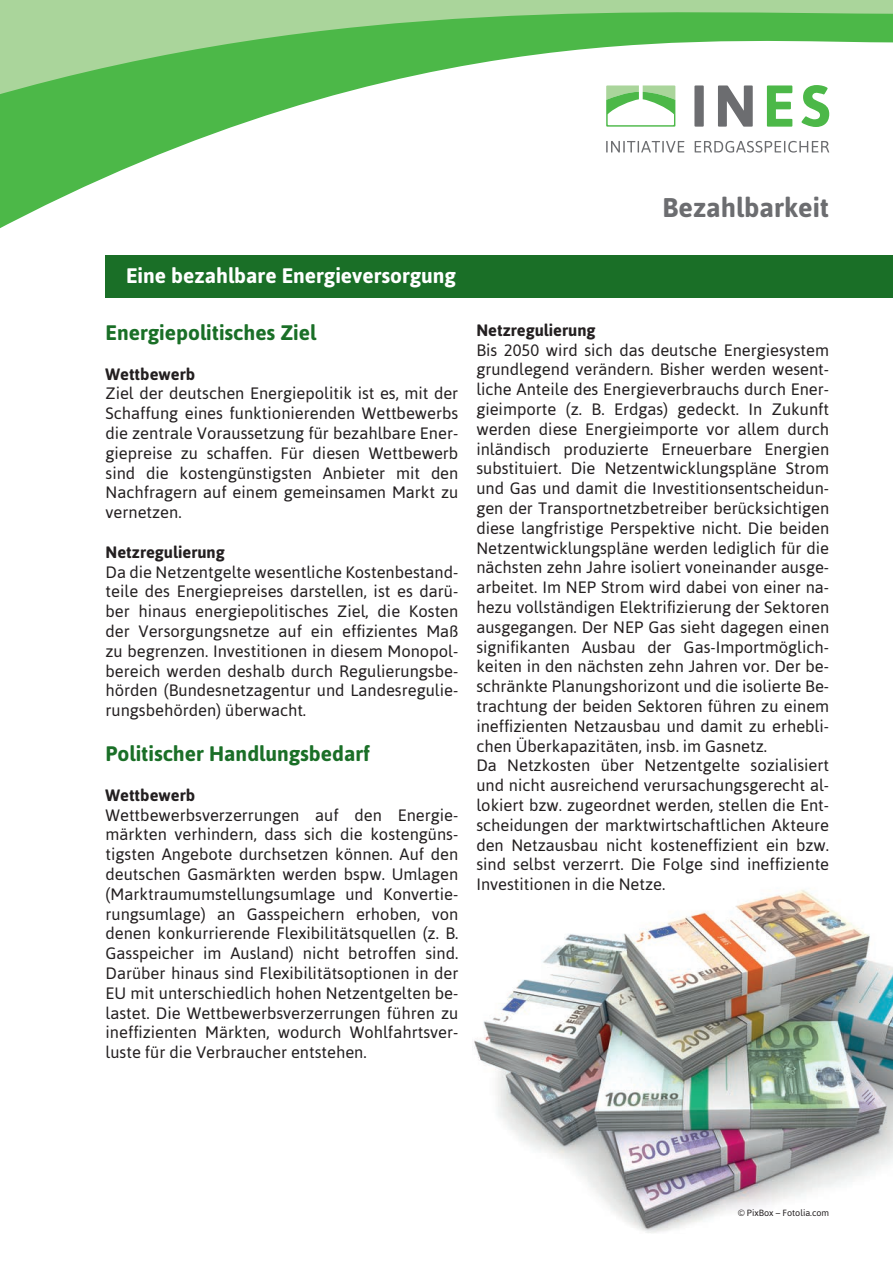
<style>
.page{position:relative;width:893px;height:1263px;background:#fff}
.page>*{position:absolute;margin:0;border:0;box-sizing:border-box;transform-origin:0 0}
.t1{font:700 27px "Asap";color:#6c6d70}
.t2{font:700 21px "Asap";color:#1a6f27}
.t3{font:700 21px "Asap";color:#fff}
.t4{font:16.5px/19.8px "Asap";color:#231f20;text-align:justify}
.t5{font:700 16.5px "Asap";color:#231f20}
.t6{font:9px "Asap";color:#231f20}
</style>
<div class="page">
<img style="left:474px;top:889px;width:419px;height:344px">
<svg style="left:0;top:98px;width:830px;height:130px"></svg>
<svg style="left:0;top:0;width:893px;height:98px"></svg>
<svg style="left:606px;top:141px;width:223px;height:12px"></svg>
<svg style="left:694px;top:85px;width:59px;height:42px"></svg>
<svg style="left:606px;top:85px;width:69px;height:42px"></svg>
<svg style="left:767px;top:85px;width:62px;height:42px"></svg>
<div style="left:106px;top:255px;width:787px;height:43px;background:#1a6f27"></div>
<h1 class="t1" style="left:662px;top:191px;width:168px">Bezahlbarkeit</h1>
<p class="t3" style="left:126px;top:264px;width:331px">Eine bezahlbare Energieversorgung</p>
<p class="t2" style="left:106px;top:320px;width:212px">Energiepolitisches Ziel</p>
<p class="t5" style="left:106px;top:364px;width:91px">Wettbewerb</p>
<p class="t4" style="left:106px;top:383px;width:354px">Ziel der deutschen Energiepolitik ist es, mit der Schaffung eines funktionierenden Wettbewerbs die zentrale Voraussetzung für bezahlbare Ener&shy;giepreise zu schaffen. Für diesen Wettbewerb sind die kostengünstigsten Anbieter mit den Nachfragern auf einem gemeinsamen Markt zu vernetzen.</p>
<p class="t5" style="left:106px;top:542px;width:121px">Netzregulierung</p>
<p class="t4" style="left:106px;top:562px;width:354px">Da die Netzentgelte wesentliche Kostenbestand&shy;teile des Energiepreises darstellen, ist es darü&shy;ber hinaus energiepolitisches Ziel, die Kosten der Versorgungsnetze auf ein effizientes Maß zu begrenzen. Investitionen in diesem Monopol&shy;bereich werden deshalb durch Regulierungsbe&shy;hörden (Bundesnetzagentur und Landesregulie&shy;rungsbehörden) überwacht.</p>
<p class="t2" style="left:106px;top:741px;width:266px">Politischer Handlungsbedarf</p>
<p class="t5" style="left:106px;top:785px;width:91px">Wettbewerb</p>
<p class="t4" style="left:106px;top:805px;width:354px">Wettbewerbsverzerrungen auf den Energie&shy;märkten verhindern, dass sich die kostengüns&shy;tigsten Angebote durchsetzen können. Auf den deutschen Gasmärkten werden bspw. Umlagen (Marktraumumstellungsumlage und Konvertie&shy;rungsumlage) an Gasspeichern erhoben, von denen konkurrierende Flexibilitätsquellen (z. B.<br>Gasspeicher im Ausland) nicht betroffen sind.<br>Darüber hinaus sind Flexibilitätsoptionen in der EU mit unterschiedlich hohen Netzentgelten be&shy;lastet. Die Wettbewerbsverzerrungen führen zu ineffizienten Märkten, wodurch Wohlfahrtsver&shy;luste für die Verbraucher entstehen.</p>
<p class="t5" style="left:476px;top:320px;width:121px">Netzregulierung</p>
<p class="t4" style="left:476px;top:340px;width:354px;text-align:left">Bis 2050 wird sich das deutsche Energiesystem grundlegend verändern. Bisher werden wesent&shy;liche Anteile des Energieverbrauchs durch Ener&shy;gieimporte (z. B. Erdgas) gedeckt. In Zukunft werden diese Energieimporte vor allem durch inländisch produzierte Erneuerbare Energien substituiert. Die Netzentwicklungspläne Strom und Gas und damit die Investitionsentscheidun&shy;gen der Transportnetzbetreiber berücksichtigen diese langfristige Perspektive nicht. Die beiden Netzentwicklungspläne werden lediglich für die nächsten zehn Jahre isoliert voneinander ausge&shy;arbeitet. Im NEP Strom wird dabei von einer na&shy;hezu vollständigen Elektrifizierung der Sektoren ausgegangen. Der NEP Gas sieht dagegen einen signifikanten Ausbau der Gas-Importmöglich&shy;keiten in den nächsten zehn Jahren vor. Der be&shy;schränkte Planungshorizont und die isolierte Be&shy;trachtung der beiden Sektoren führen zu einem ineffizienten Netzausbau und damit zu erhebli&shy;chen Überkapazitäten, insb. im Gasnetz.<br>Da Netzkosten über Netzentgelte sozialisiert und nicht ausreichend verursachungsgerecht al&shy;lokiert bzw. zugeordnet werden, stellen die Ent&shy;scheidungen der marktwirtschaftlichen Akteure den Netzausbau nicht kosteneffizient ein bzw. sind selbst verzerrt. Die Folge sind ineffiziente Investitionen in die Netze.</p>
<p class="t6" style="left:738px;top:1208px;width:93px">© PixBox – Fotolia.com</p>
</div>
